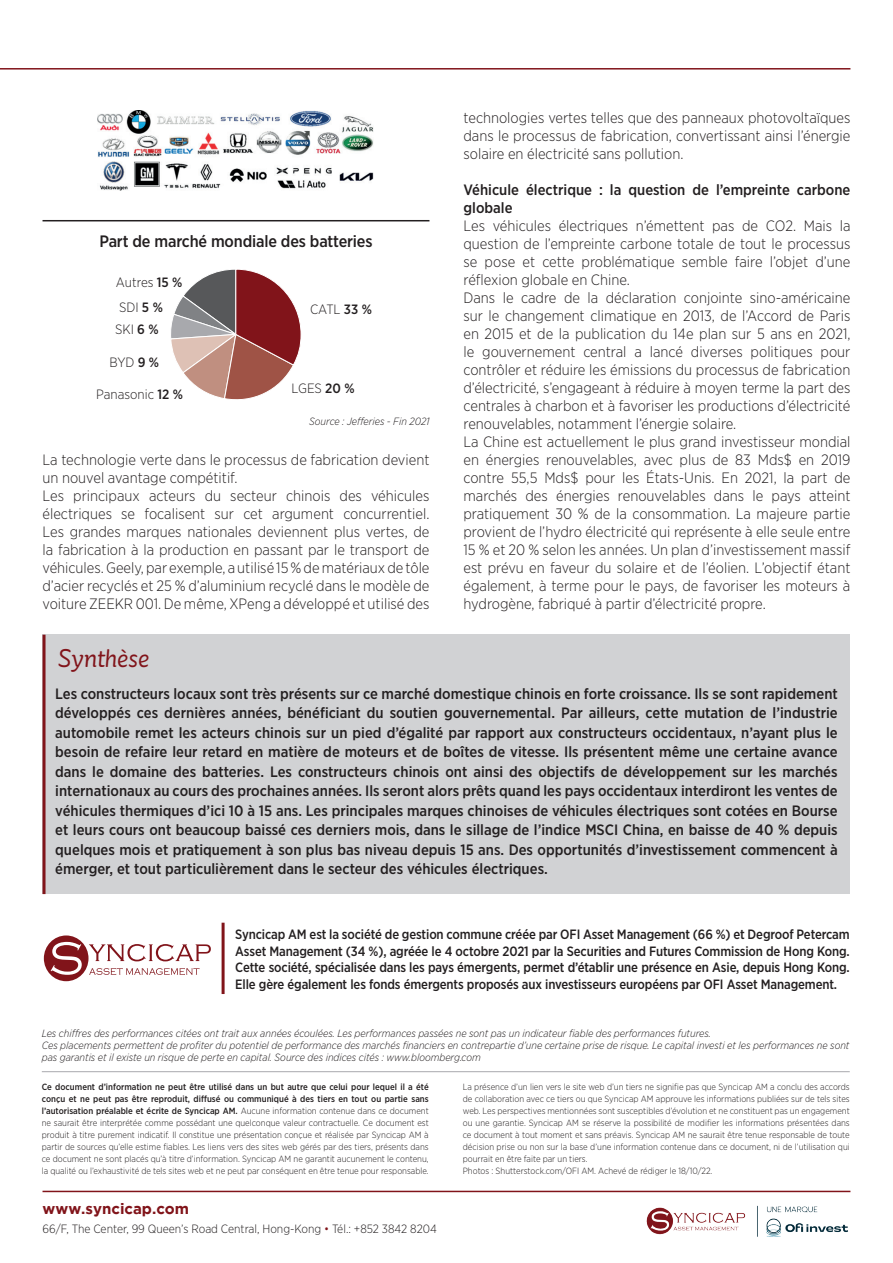
<style>
.page{position:relative;width:893px;height:1263px;background:#fff}
.page>*{position:absolute;margin:0;border:0;box-sizing:border-box;transform-origin:0 0}
.t1{font:italic 25.5px "St Ryde";letter-spacing:-.02em;color:#81141a}
.t2{font:500 16.5px "Gotham Narrow";letter-spacing:-.01em;color:#231f20}
.t3{font:300 15px/18px "Gotham Narrow";color:#231f20}
.t4{font:500 15px/19.5px "Gotham Narrow";color:#231f20}
.t5{font:700 15px "Gotham";color:#81141a}
.t6{font:500 13.5px/16.5px "Gotham Narrow";letter-spacing:-.01em;color:#231f20;text-align:justify}
.t7{font:300 13.5px "Gotham Narrow";color:#231f20}
.t8{font:300 12px "Gotham Narrow";color:#231f20}
.t9{font:italic 300 10.5px/12px "Gotham Narrow";color:#231f20}
.t10{font:300 9px/12px "Gotham Narrow";color:#231f20;text-align:justify}
.s1{font-weight:500}
.s2{color:#81141a}
</style>
<div class="page">
<hr style="left:0;top:68px;width:850px;height:2px;background:#81141a">
<div style="left:43px;top:635px;width:807px;height:259px;background:#d1d2d4"></div>
<hr style="left:43px;top:635px;width:3px;height:259px;background:#81141a">
<hr style="left:222px;top:923px;width:3px;height:71px;background:#81141a">
<hr style="left:42px;top:1071px;width:808px;height:1px;background:#a8a9ad">
<svg style="left:44px;top:935px;width:167px;height:46px"></svg>
<hr style="left:43px;top:1191px;width:807px;height:1px;background:#81141a">
<img style="left:646px;top:1205px;width:202px;height:32px">
<hr style="left:43px;top:220px;width:386px;height:1px;background:#231f20">
<svg style="left:171px;top:269px;width:130px;height:131px"></svg>
<img style="left:97px;top:111px;width:276px;height:79px">
<p class="t2" style="left:99px;top:231px;width:275px">Part de marché mondiale des batteries</p>
<p class="t7" style="left:116px;top:274px;width:68px">Autres <span class="s1">15 %</span></p>
<p class="t7" style="left:119px;top:299px;width:45px">SDI <span class="s1">5 %</span></p>
<p class="t7" style="left:115px;top:321px;width:45px">SKI <span class="s1">6 %</span></p>
<p class="t7" style="left:109px;top:354px;width:51px">BYD <span class="s1">9 %</span></p>
<p class="t7" style="left:96px;top:386px;width:88px">Panasonic <span class="s1">12 %</span></p>
<p class="t7" style="left:310px;top:301px;width:63px">CATL <span class="s1">33 %</span></p>
<p class="t7" style="left:291px;top:380px;width:65px">LGES <span class="s1">20 %</span></p>
<p class="t9" style="left:309px;top:415px;width:122px">Source : Jefferies - Fin 2021</p>
<p class="t3" style="left:43px;top:450px;width:388px">La technologie verte dans le processus de fabrication devient un nouvel avantage compétitif.<br>Les principaux acteurs du secteur chinois des véhicules électriques se focalisent sur cet argument concurrentiel.<br>Les grandes marques nationales deviennent plus vertes, de la fabrication à la production en passant par le transport de véhicules. Geely, par exemple, a utilisé 15 % de matériaux de tôle d’acier recyclés et 25 % d’aluminium recyclé dans le modèle de voiture ZEEKR 001. De même, XPeng a développé et utilisé des</p>
<h1 class="t1" style="left:57px;top:643px;width:93px">Synthèse</h1>
<p class="t3" style="left:463px;top:108px;width:388px;text-align:justify">technologies vertes telles que des panneaux photovoltaïques dans le processus de fabrication, convertissant ainsi l’énergie solaire en électricité sans pollution.</p>
<p class="t4" style="left:463px;top:180px;width:388px;line-height:18px">Véhicule électrique : la question de l’empreinte carbone globale</p>
<p class="t3" style="left:463px;top:216px;width:388px">Les véhicules électriques n’émettent pas de CO2. Mais la question de l’empreinte carbone totale de tout le processus se pose et cette problématique semble faire l’objet d’une réflexion globale en Chine.<br>Dans le cadre de la déclaration conjointe sino-américaine sur le changement climatique en 2013, de l’Accord de Paris en 2015 et de la publication du 14e plan sur 5 ans en 2021, le gouvernement central a lancé diverses politiques pour contrôler et réduire les émissions du processus de fabrication d’électricité, s’engageant à réduire à moyen terme la part des centrales à charbon et à favoriser les productions d’électricité renouvelables, notamment l’énergie solaire.<br>La Chine est actuellement le plus grand investisseur mondial en énergies renouvelables, avec plus de 83 Mds$ en 2019 contre 55,5 Mds$ pour les États-Unis. En 2021, la part de marchés des énergies renouvelables dans le pays atteint pratiquement 30 % de la consommation. La majeure partie provient de l’hydro électricité qui représente à elle seule entre 15 % et 20 % selon les années. Un plan d’investissement massif est prévu en faveur du solaire et de l’éolien. L’objectif étant également, à terme pour le pays, de favoriser les moteurs à hydrogène, fabriqué à partir d’électricité propre.</p>
<p class="t4" style="left:55px;top:684px;width:784px;text-align:justify">Les constructeurs locaux sont très présents sur ce marché domestique chinois en forte croissance. Ils se sont rapidement développés ces dernières années, bénéficiant du soutien gouvernemental. Par ailleurs, cette mutation de l’industrie automobile remet les acteurs chinois sur un pied d’égalité par rapport aux constructeurs occidentaux, n’ayant plus le besoin de refaire leur retard en matière de moteurs et de boîtes de vitesse. Ils présentent même une certaine avance dans le domaine des batteries. Les constructeurs chinois ont ainsi des objectifs de développement sur les marchés internationaux au cours des prochaines années. Ils seront alors prêts quand les pays occidentaux interdiront les ventes de véhicules thermiques d’ici 10 à 15 ans. Les principales marques chinoises de véhicules électriques sont cotées en Bourse et leurs cours ont beaucoup baissé ces derniers mois, dans le sillage de l’indice MSCI China, en baisse de 40 % depuis quelques mois et pratiquement à son plus bas niveau depuis 15 ans. Des opportunités d’investissement commencent à émerger, et tout particulièrement dans le secteur des véhicules électriques.</p>
<p class="t6" style="left:235px;top:926px;width:616px">Syncicap AM est la société de gestion commune créée par OFI Asset Management (66 %) et Degroof Petercam Asset Management (34 %), agréée le 4 octobre 2021 par la Securities and Futures Commission de Hong Kong.<br>Cette société, spécialisée dans les pays émergents, permet d’établir une présence en Asie, depuis Hong Kong.<br>Elle gère également les fonds émergents proposés aux investisseurs européens par OFI Asset Management.</p>
<p class="t9" style="left:42px;top:1027px;width:809px">Les chiffres des performances citées ont trait aux années écoulées. Les performances passées ne sont pas un indicateur fiable des performances futures.<br>Ces placements permettent de profiter du potentiel de performance des marchés financiers en contrepartie d’une certaine prise de risque. Le capital investi et les performances ne sont pas garantis et il existe un risque de perte en capital. Source des indices cités : www.bloomberg.com</p>
<p class="t10" style="left:42px;top:1081px;width:388px"><span class="s1">Ce document d’information ne peut être utilisé dans un but autre que celui pour lequel il a été conçu et ne peut pas être reproduit, diffusé ou communiqué à des tiers en tout ou partie sans l’autorisation préalable et écrite de Syncicap AM.</span> Aucune information contenue dans ce document ne saurait être interprétée comme possédant une quelconque valeur contractuelle. Ce document est produit à titre purement indicatif. Il constitue une présentation conçue et réalisée par Syncicap AM à partir de sources qu’elle estime fiables. Les liens vers des sites web gérés par des tiers, présents dans ce document ne sont placés qu’à titre d’information. Syncicap AM ne garantit aucunement le contenu, la qualité ou l’exhaustivité de tels sites web et ne peut par conséquent en être tenue pour responsable.</p>
<p class="t10" style="left:463px;top:1081px;width:388px;text-align:left">La présence d’un lien vers le site web d’un tiers ne signifie pas que Syncicap AM a conclu des accords de collaboration avec ce tiers ou que Syncicap AM approuve les informations publiées sur de tels sites web. Les perspectives mentionnées sont susceptibles d’évolution et ne constituent pas un engagement ou une garantie. Syncicap AM se réserve la possibilité de modifier les informations présentées dans ce document à tout moment et sans préavis. Syncicap AM ne saurait être tenue responsable de toute décision prise ou non sur la base d’une information contenue dans ce document, ni de l’utilisation qui pourrait en être faite par un tiers.<br>Photos : Shutterstock.com/OFI AM. Achevé de rédiger le 18/10/22.</p>
<p class="t5" style="left:43px;top:1200px;width:148px">www.syncicap.com</p>
<p class="t8" style="left:43px;top:1222px;width:396px">66/F, The Center, 99 Queen’s Road Central, Hong-Kong <span class="s2">•</span> Tél.: +852 3842 8204</p>
</div>
